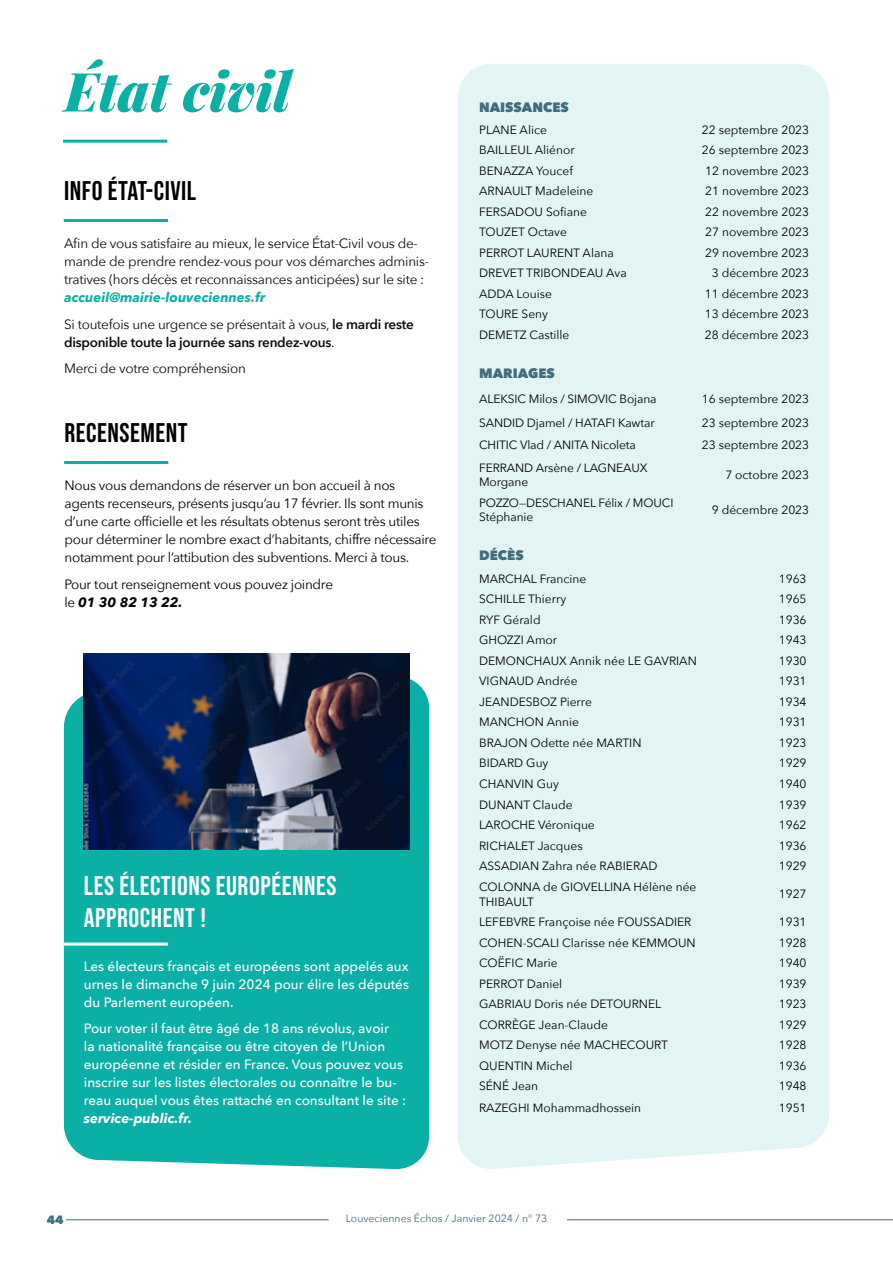
<style>
.page{position:relative;width:893px;height:1263px;background:#fff}
.page>*{position:absolute;margin:0;border:0;box-sizing:border-box;transform-origin:0 0}
.t1{font:italic 900 54px "Playfair Display";color:#0ab0a5}
.t2{font:27px/32.4px "Bebas Neue";letter-spacing:.02em;color:#fff}
.t3{font:27px "Bebas Neue";letter-spacing:.02em;color:#000}
.t4{font:500 13.5px/18px "Avenir Next";color:#fff;text-align:justify}
.t5{font:13.5px/18px "Avenir Next";letter-spacing:-.02em;color:#000}
.t6{font:13.5px/18px "Avenir Next";letter-spacing:-.02em;color:#0f0f0f}
.t7{font:600 13.5px/26.5px "Avenir Next";letter-spacing:-.02em;color:#0f0f0f}
.t8{font:800 13.5px "Avenir Next";color:#406c7c}
.t9{font:italic 700 13.5px "Avenir Next";color:#fff}
.t10{font:12px/14.4px "Avenir Next";color:#000}
.t11{font:800 12px "Avenir Next";color:#406c7c}
.t12{font:10.5px "Avenir Next";color:#406c7c}
.s1{font-weight:700;font-style:italic;color:#0ab0a5}
.s2{font-weight:600}
.s3{font-weight:400}
.s4{font-weight:700;font-style:italic}
</style>
<div class="page">
<hr style="left:567px;top:1219px;width:326px;height:1px;background:#406c7c">
<hr style="left:66px;top:1219px;width:263px;height:1px;background:#406c7c">
<hr style="left:63px;top:140px;width:104px;height:3px;background:#0ab0a5">
<div style="left:458px;top:64px;width:371px;height:1105px;background:#e2f5f4"></div>
<div style="left:64px;top:675px;width:365px;height:494px;background:#0ab0a5"></div>
<img style="left:84px;top:653px;width:325px;height:196px">
<hr style="left:64px;top:942px;width:104px;height:3px;background:#fff">
<hr style="left:64px;top:219px;width:104px;height:3px;background:#0ab0a5">
<hr style="left:64px;top:461px;width:104px;height:3px;background:#0ab0a5">
<hr style="left:892px;top:0;width:1px;height:1263px;background:#fff">
<h1 class="t1" style="left:64px;top:47px;width:228px">État civil</h1>
<h2 class="t3" style="left:64px;top:176px;width:134px">INFO ÉTAT-CIVIL</h2>
<p class="t6" style="left:64px;top:234px;width:366px">Afin de vous satisfaire au mieux, le service État-Civil vous de&shy;mande de prendre rendez-vous pour vos démarches adminis&shy;tratives (hors décès et reconnaissances anticipées) sur le site :</p>
<p class="t6" style="left:64px;top:283px;width:351px;line-height:26.5px"><span class="s1">accueil@mairie-louveciennes.fr<br></span>Si toutefois une urgence se présentait à vous, <span class="s2">le mardi reste</span></p>
<p class="t7" style="left:64px;top:328px;width:272px">disponible toute la journée sans rendez-vous<span class="s3">.<br>Merci de votre compréhension</span></p>
<h2 class="t3" style="left:64px;top:418px;width:125px">RECENSEMENT</h2>
<p class="t5" style="left:64px;top:476px;width:374px">Nous vous demandons de réserver un bon accueil à nos agents recenseurs, présents jusqu’au 17 février. Ils sont munis d’une carte officielle et les résultats obtenus seront très utiles pour déterminer le nombre exact d’habitants, chiffre nécessaire notamment pour l’attibution des subventions. Merci à tous.</p>
<p class="t5" style="left:64px;top:574px;width:270px">Pour tout renseignement vous pouvez joindre le <span class="s4">01 30 82 13 22.</span></p>
<h2 class="t2" style="left:84px;top:869px;width:254px">LES ÉLECTIONS EUROPÉENNES<br>APPROCHENT !</h2>
<p class="t4" style="left:84px;top:956px;width:327px">Les électeurs français et européens sont appelés aux urnes le dimanche 9 juin 2024 pour élire les députés du Parlement européen.</p>
<p class="t4" style="left:84px;top:1019px;width:324px;text-align:left">Pour voter il faut être âgé de 18 ans révolus, avoir<br>la nationalité française ou être citoyen de l’Union européenne et résider en France. Vous pouvez vous inscrire sur les listes électorales ou connaître le bu&shy;reau auquel vous êtes rattaché en consultant le site :</p>
<p class="t9" style="left:84px;top:1107px;width:110px">service-public.fr.</p>
<p class="t8" style="left:479px;top:99px;width:91px">NAISSANCES</p>
<p class="t10" style="left:479px;top:122px;width:69px">PLANE Alice</p>
<p class="t10" style="left:702px;top:122px;width:109px">22 septembre 2023</p>
<p class="t10" style="left:479px;top:142px;width:97px">BAILLEUL Aliénor</p>
<p class="t10" style="left:702px;top:142px;width:109px">26 septembre 2023</p>
<p class="t10" style="left:479px;top:163px;width:95px">BENAZZA Youcef</p>
<p class="t10" style="left:705px;top:163px;width:105px">12 novembre 2023</p>
<p class="t10" style="left:479px;top:183px;width:116px">ARNAULT Madeleine</p>
<p class="t10" style="left:705px;top:183px;width:105px">21 novembre 2023</p>
<p class="t10" style="left:479px;top:204px;width:109px">FERSADOU Sofiane</p>
<p class="t10" style="left:705px;top:204px;width:105px">22 novembre 2023</p>
<p class="t10" style="left:479px;top:224px;width:89px">TOUZET Octave</p>
<p class="t10" style="left:705px;top:224px;width:105px">27 novembre 2023</p>
<p class="t10" style="left:479px;top:245px;width:136px">PERROT LAURENT Alana</p>
<p class="t10" style="left:705px;top:245px;width:105px">29 novembre 2023</p>
<p class="t10" style="left:479px;top:265px;width:149px">DREVET TRIBONDEAU Ava</p>
<p class="t10" style="left:712px;top:265px;width:99px">3 décembre 2023</p>
<p class="t10" style="left:479px;top:286px;width:74px">ADDA Louise</p>
<p class="t10" style="left:705px;top:286px;width:106px">11 décembre 2023</p>
<p class="t10" style="left:479px;top:306px;width:70px">TOURE Seny</p>
<p class="t10" style="left:705px;top:306px;width:106px">13 décembre 2023</p>
<p class="t10" style="left:479px;top:327px;width:92px">DEMETZ Castille</p>
<p class="t10" style="left:705px;top:327px;width:106px">28 décembre 2023</p>
<p class="t8" style="left:479px;top:365px;width:77px">MARIAGES</p>
<p class="t10" style="left:479px;top:391px;width:179px">ALEKSIC Milos / SIMOVIC Bojana</p>
<p class="t10" style="left:702px;top:391px;width:109px">16 septembre 2023</p>
<p class="t10" style="left:479px;top:415px;width:177px">SANDID Djamel / HATAFI Kawtar</p>
<p class="t10" style="left:702px;top:415px;width:109px">23 septembre 2023</p>
<p class="t10" style="left:479px;top:437px;width:158px">CHITIC Vlad / ANITA Nicoleta</p>
<p class="t10" style="left:702px;top:437px;width:109px">23 septembre 2023</p>
<p class="t10" style="left:479px;top:460px;width:170px">FERRAND Arsène / LAGNEAUX<br>Morgane</p>
<p class="t10" style="left:725px;top:467px;width:85px">7 octobre 2023</p>
<p class="t10" style="left:479px;top:495px;width:196px">POZZO—DESCHANEL Félix / MOUCI<br>Stéphanie</p>
<p class="t10" style="left:712px;top:502px;width:99px">9 décembre 2023</p>
<p class="t8" style="left:479px;top:547px;width:46px">DÉCÈS</p>
<p class="t10" style="left:479px;top:571px;width:109px">MARCHAL Francine</p>
<p class="t10" style="left:779px;top:571px;width:29px">1963</p>
<p class="t10" style="left:479px;top:591px;width:89px">SCHILLE Thierry</p>
<p class="t10" style="left:779px;top:591px;width:29px">1965</p>
<p class="t10" style="left:479px;top:612px;width:63px">RYF Gérald</p>
<p class="t10" style="left:779px;top:612px;width:29px">1936</p>
<p class="t10" style="left:479px;top:632px;width:80px">GHOZZI Amor</p>
<p class="t10" style="left:779px;top:632px;width:29px">1943</p>
<p class="t10" style="left:479px;top:653px;width:219px">DEMONCHAUX Annik née LE GAVRIAN</p>
<p class="t10" style="left:779px;top:653px;width:29px">1930</p>
<p class="t10" style="left:479px;top:673px;width:100px">VIGNAUD Andrée</p>
<p class="t10" style="left:779px;top:673px;width:29px">1931</p>
<p class="t10" style="left:479px;top:694px;width:114px">JEANDESBOZ Pierre</p>
<p class="t10" style="left:779px;top:694px;width:29px">1934</p>
<p class="t10" style="left:479px;top:714px;width:101px">MANCHON Annie</p>
<p class="t10" style="left:779px;top:714px;width:29px">1931</p>
<p class="t10" style="left:479px;top:735px;width:164px">BRAJON Odette née MARTIN</p>
<p class="t10" style="left:779px;top:735px;width:29px">1923</p>
<p class="t10" style="left:479px;top:756px;width:71px">BIDARD Guy</p>
<p class="t10" style="left:779px;top:756px;width:29px">1929</p>
<p class="t10" style="left:479px;top:776px;width:81px">CHANVIN Guy</p>
<p class="t10" style="left:779px;top:776px;width:29px">1940</p>
<p class="t10" style="left:479px;top:797px;width:95px">DUNANT Claude</p>
<p class="t10" style="left:779px;top:797px;width:29px">1939</p>
<p class="t10" style="left:479px;top:817px;width:117px">LAROCHE Véronique</p>
<p class="t10" style="left:779px;top:817px;width:29px">1962</p>
<p class="t10" style="left:479px;top:838px;width:105px">RICHALET Jacques</p>
<p class="t10" style="left:779px;top:838px;width:29px">1936</p>
<p class="t10" style="left:479px;top:858px;width:180px">ASSADIAN Zahra née RABIERAD</p>
<p class="t10" style="left:779px;top:858px;width:29px">1929</p>
<p class="t10" style="left:479px;top:878px;width:219px;line-height:15px">COLONNA de GIOVELLINA Hélène née<br>THIBAULT</p>
<p class="t10" style="left:779px;top:886px;width:29px">1927</p>
<p class="t10" style="left:479px;top:914px;width:214px">LEFEBVRE Françoise née FOUSSADIER</p>
<p class="t10" style="left:779px;top:914px;width:29px">1931</p>
<p class="t10" style="left:479px;top:935px;width:218px">COHEN-SCALI Clarisse née KEMMOUN</p>
<p class="t10" style="left:779px;top:935px;width:29px">1928</p>
<p class="t10" style="left:479px;top:955px;width:80px">COËFIC Marie</p>
<p class="t10" style="left:779px;top:955px;width:29px">1940</p>
<p class="t10" style="left:479px;top:976px;width:85px">PERROT Daniel</p>
<p class="t10" style="left:779px;top:976px;width:29px">1939</p>
<p class="t10" style="left:479px;top:996px;width:184px">GABRIAU Doris née DETOURNEL</p>
<p class="t10" style="left:779px;top:996px;width:29px">1923</p>
<p class="t10" style="left:479px;top:1017px;width:130px">CORRÈGE Jean-Claude</p>
<p class="t10" style="left:779px;top:1017px;width:29px">1929</p>
<p class="t10" style="left:479px;top:1037px;width:190px">MOTZ Denyse née MACHECOURT</p>
<p class="t10" style="left:779px;top:1037px;width:29px">1928</p>
<p class="t10" style="left:479px;top:1058px;width:95px">QUENTIN Michel</p>
<p class="t10" style="left:779px;top:1058px;width:29px">1936</p>
<p class="t10" style="left:479px;top:1078px;width:61px">SÉNÉ Jean</p>
<p class="t10" style="left:779px;top:1078px;width:29px">1948</p>
<p class="t10" style="left:479px;top:1100px;width:164px">RAZEGHI Mohammadhossein</p>
<p class="t10" style="left:779px;top:1100px;width:29px">1951</p>
<p class="t11" style="left:47px;top:1212px;width:18px">44</p>
<p class="t12" style="left:346px;top:1210px;width:203px">Louveciennes Échos / Janvier 2024 / n° 73</p>
</div>
